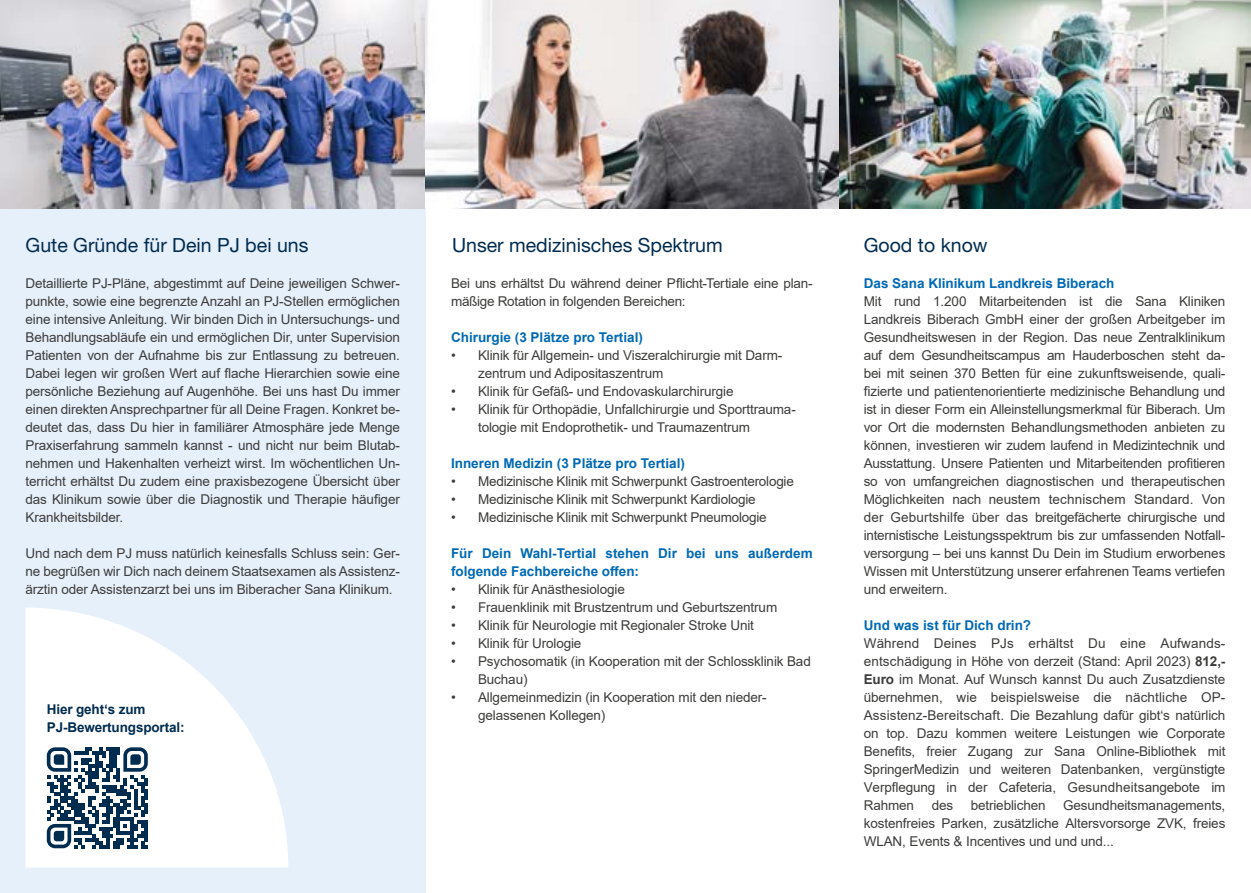
<style>
.page{position:relative;width:1251px;height:893px;background:#fff}
.page>*{position:absolute;margin:0;border:0;box-sizing:border-box;transform-origin:0 0}
.t1{font:19.5px "Helvetica Neue LT Pro";color:#002c50}
.t2{font:13.5px/18px "Arial";letter-spacing:-.01em;color:#3c3c3b}
.t3{font:700 13.5px/18px "Arial";color:#0069b4}
.t4{font:700 13.5px/17.2px "Arial";letter-spacing:-.01em;color:#002c50}
.s1{font-weight:700}
</style>
<div class="page">
<div style="left:0;top:0;width:425px;height:893px;background:#e6f0fb"></div>
<svg style="left:26px;top:608px;width:262px;height:259px;fill:#fff"></svg>
<img style="left:0;top:0;width:425px;height:208px">
<img style="left:838px;top:0;width:412px;height:208px">
<img style="left:425px;top:0;width:413px;height:208px">
<svg style="left:47px;top:747px;width:101px;height:101px;background:#71899d"></svg>
<h1 class="t1" style="left:26px;top:233px;width:284px">Gute Gründe für Dein PJ bei uns</h1>
<h1 class="t1" style="left:452px;top:233px;width:272px">Unser medizinisches Spektrum</h1>
<h1 class="t1" style="left:863px;top:233px;width:125px">Good to know</h1>
<p class="t3" style="left:863px;top:274px;width:252px">Das Sana Klinikum Landkreis Biberach</p>
<p class="t2" style="left:863px;top:292px;width:363px;text-align:justify">Mit rund 1.200 Mitarbeitenden ist die Sana Kliniken Landkreis Biberach GmbH einer der großen Arbeitgeber im Gesundheitswesen in der Region. Das neue Zentralklinikum auf dem Gesundheitscampus am Hauderboschen steht da&shy;bei mit seinen 370 Betten für eine zukunftsweisende, quali&shy;fizierte und patientenorientierte medizinische Behandlung und ist in dieser Form ein Alleinstellungsmerkmal für Biberach. Um vor Ort die modernsten Behandlungsmethoden anbieten zu können, investieren wir zudem laufend in Medizintechnik und Ausstattung. Unsere Patienten und Mitarbeitenden profitieren so von umfangreichen diagnostischen und therapeutischen Möglichkeiten nach neustem technischem Standard. Von der Geburtshilfe über das breitgefächerte chirurgische und internistische Leistungsspektrum bis zur umfassenden Notfall&shy;versorgung – bei uns kannst Du Dein im Studium erworbenes Wissen mit Unterstützung unserer erfahrenen Teams vertiefen und erweitern.</p>
<p class="t3" style="left:863px;top:616px;width:169px">Und was ist für Dich drin?</p>
<p class="t2" style="left:863px;top:634px;width:363px;text-align:justify">Während Deines PJs erhältst Du eine Aufwands&shy;entschädigung in Höhe von derzeit (Stand: April 2023) <span class="s1">812,- Euro</span> im Monat. Auf Wunsch kannst Du auch Zusatzdienste übernehmen, wie beispielsweise die nächtliche OP-Assistenz-Bereitschaft. Die Bezahlung dafür gibt‘s natürlich on top. Dazu kommen weitere Leistungen wie Corporate Benefits, freier Zugang zur Sana Online-Bibliothek mit SpringerMedizin und weiteren Datenbanken, vergünstigte Verpflegung in der Cafeteria, Gesundheitsangebote im Rahmen</p>
<p class="t2" style="left:451px;top:274px;width:362px">Bei uns erhältst Du während deiner Pflicht-Tertiale eine plan&shy;mäßige Rotation in folgenden Bereichen:</p>
<p class="t3" style="left:451px;top:328px;width:193px">Chirurgie (3 Plätze pro Tertial)</p>
<p class="t2" style="left:478px;top:346px;width:306px;text-indent:-27px">• Klinik für Allgemein- und Viszeralchirurgie mit Darm&shy;zentrum und Adipositaszentrum</p>
<p class="t2" style="left:451px;top:382px;width:284px">• Klinik für Gefäß- und Endovaskularchirurgie</p>
<p class="t2" style="left:478px;top:400px;width:319px;text-indent:-27px">• Klinik für Orthopädie, Unfallchirurgie und Sporttrauma&shy;tologie mit Endoprothetik- und Traumazentrum</p>
<p class="t3" style="left:451px;top:454px;width:235px">Inneren Medizin (3 Plätze pro Tertial)</p>
<p class="t2" style="left:451px;top:472px;width:344px">• Medizinische Klinik mit Schwerpunkt Gastroenterologie</p>
<p class="t2" style="left:451px;top:490px;width:306px">• Medizinische Klinik mit Schwerpunkt Kardiologie</p>
<p class="t2" style="left:451px;top:508px;width:317px">• Medizinische Klinik mit Schwerpunkt Pneumologie</p>
<p class="t3" style="left:451px;top:544px;width:363px">Für Dein Wahl-Tertial stehen Dir bei uns außerdem -folgende Fachbereiche offen:</p>
<p class="t2" style="left:451px;top:580px;width:175px">• Klinik für Anästhesiologie</p>
<p class="t2" style="left:451px;top:598px;width:327px">• Frauenklinik mit Brustzentrum und Geburtszentrum</p>
<p class="t2" style="left:451px;top:616px;width:304px">• Klinik für Neurologie mit Regionaler Stroke Unit</p>
<p class="t2" style="left:451px;top:634px;width:132px">• Klinik für Urologie</p>
<p class="t2" style="left:478px;top:652px;width:334px;text-indent:-27px">• Psychosomatik (in Kooperation mit der Schlossklinik Bad<br>Buchau)</p>
<p class="t2" style="left:478px;top:688px;width:290px;text-indent:-27px">• Allgemeinmedizin (in Kooperation mit den nieder&shy;gelassenen Kollegen)</p>
<p class="t2" style="left:26px;top:274px;width:376px;text-align:justify">Detaillierte PJ-Pläne, abgestimmt auf Deine jeweiligen Schwer&shy;punkte, sowie eine begrenzte Anzahl an PJ-Stellen ermöglichen eine intensive Anleitung. Wir binden Dich in Untersuchungs- und Behandlungsabläufe ein und ermöglichen Dir, unter Supervision Patienten von der Aufnahme bis zur Entlassung zu betreuen.<br>Dabei legen wir großen Wert auf flache Hierarchien sowie eine persönliche Beziehung auf Augenhöhe. Bei uns hast Du immer einen direkten Ansprechpartner für all Deine Fragen. Konkret be&shy;deutet das, dass Du hier in familiärer Atmosphäre jede Menge Praxiserfahrung sammeln kannst - und nicht nur beim Blutab&shy;nehmen und Hakenhalten verheizt wirst. Im wöchentlichen Un&shy;terricht erhältst Du zudem eine praxisbezogene Übersicht über das Klinikum sowie über die Diagnostik und Therapie häufiger Krankheitsbilder.</p>
<p class="t2" style="left:26px;top:544px;width:376px;text-align:justify">Und nach dem PJ muss natürlich keinesfalls Schluss sein: Ger&shy;ne begrüßen wir Dich nach deinem Staatsexamen als Assistenz&shy;ärztin oder Assistenzarzt bei uns im Biberacher Sana Klinikum.</p>
<p class="t4" style="left:47px;top:701px;width:139px">Hier geht‘s zum<br>PJ-Bewertungsportal:</p>
<p class="t2" style="left:863px;top:796px;width:363px;text-align:justify;text-indent:199px">Gesundheitsmanagements, kostenfreies Parken, zusätzliche Altersvorsorge ZVK, freies WLAN, Events &amp; Incentives und und und...</p>
<p class="t2" style="left:931px;top:796px;width:23px">des</p>
<p class="t2" style="left:970px;top:796px;width:76px">betrieblichen</p>
</div>
